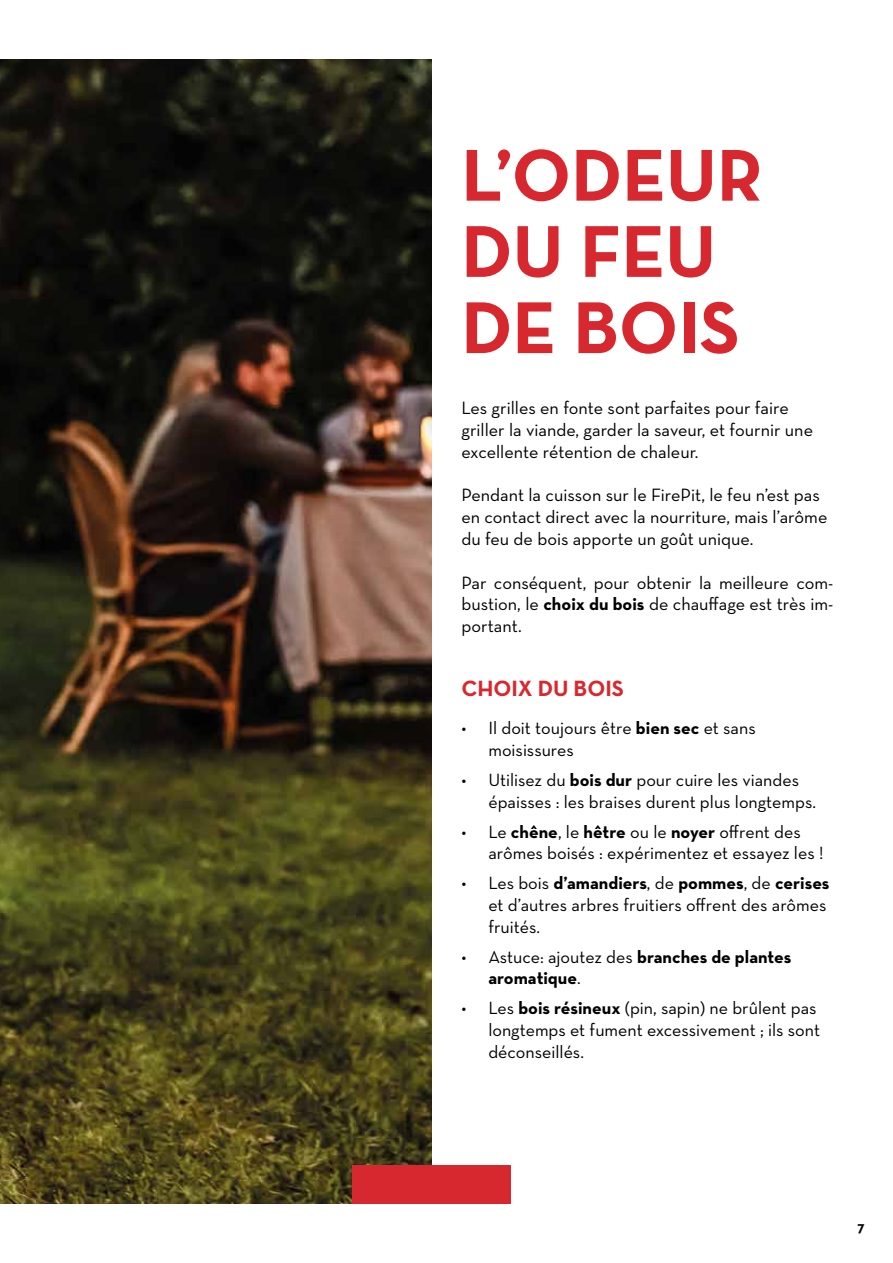
<style>
.page{position:relative;width:893px;height:1263px;background:#fff}
.page>*{position:absolute;margin:0;border:0;box-sizing:border-box;transform-origin:0 0}
.t1{font:700 74.55px/76.2px "Neutra Text";color:#d8282f}
.t2{font:700 22.5px "Neutra Text";color:#d8282f}
.t3{font:18.15px/21.8px "Neutra Text";color:#000}
.t4{font:18px/21.6px "Neutra Text";color:#000}
.t5{font:700 18px/21.6px "Neutra Text";color:#000}
.t6{font:700 15px "Neutra Text";color:#000}
.s1{font-weight:700;font-size:18px}
.s2{font-weight:700}
.s3{font-weight:400}
</style>
<div class="page">
<img style="left:0;top:60px;width:432px;height:1143px">
<div style="left:352px;top:1165px;width:159px;height:38px;background:#d8282f"></div>
<h1 class="t1" style="left:461px;top:136px;width:303px">L’ODEUR<br>DU FEU<br>DE BOIS</h1>
<p class="t3" style="left:461px;top:397px;width:353px">Les grilles en fonte sont parfaites pour faire griller la viande, garder la saveur, et fournir une excellente rétention de chaleur.</p>
<p class="t3" style="left:461px;top:484px;width:367px">Pendant la cuisson sur le FirePit, le feu n’est pas en contact direct avec la nourriture, mais l’arôme du feu de bois apporte un goût unique.</p>
<p class="t3" style="left:461px;top:571px;width:374px;text-align:justify">Par conséquent, pour obtenir la meilleure com&shy;bustion, le <span class="s1">choix du bois</span> de chauffage est très im&shy;portant.</p>
<p class="t2" style="left:461px;top:674px;width:164px">CHOIX DU BOIS</p>
<p class="t4" style="left:488px;top:717px;width:269px;text-indent:-27px">• Il doit toujours être <span class="s2">bien sec</span> et sans moisissures</p>
<p class="t4" style="left:488px;top:769px;width:329px;text-indent:-27px">• Utilisez du <span class="s2">bois dur</span> pour cuire les viandes épaisses : les braises durent plus longtemps.</p>
<p class="t4" style="left:488px;top:820px;width:336px;text-indent:-27px">• Le <span class="s2">chêne</span>, le <span class="s2">hêtre</span> ou le <span class="s2">noyer</span> offrent des arômes boisés : expérimentez et essayez les !</p>
<p class="t4" style="left:488px;top:872px;width:343px;text-indent:-27px">• Les bois <span class="s2">d’amandiers</span>, de <span class="s2">pommes</span>, de <span class="s2">cerises </span>et d’autres arbres fruitiers offrent des arômes fruités.</p>
<p class="t5" style="left:488px;top:945px;width:305px;text-indent:-27px"><span class="s3">• Astuce: ajoutez des</span> branches de plantes aromatique<span class="s3">.</span></p>
<p class="t4" style="left:488px;top:997px;width:333px;text-indent:-27px">• Les <span class="s2">bois résineux</span> (pin, sapin) ne brûlent pas longtemps et fument excessivement ; ils sont déconseillés.</p>
<p class="t6" style="left:857px;top:1217px;width:9px">7</p>
</div>
